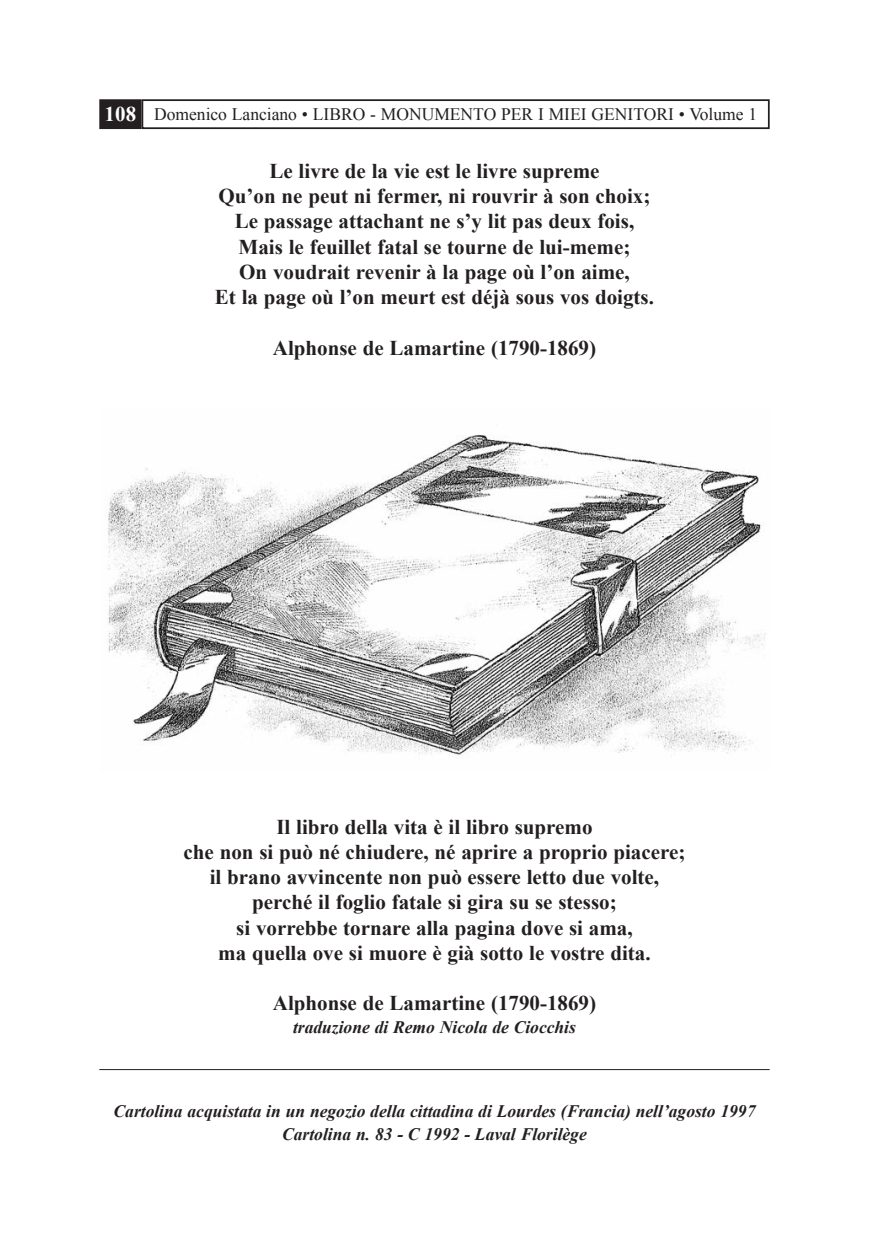
<style>
.page{position:relative;width:869px;height:1241px;background:#fff}
.page>*{position:absolute;margin:0;border:0;box-sizing:border-box;transform-origin:0 0}
.t1{font:700 21px/25.2px "Times New Roman";color:#231f20;text-align:center}
.t2{font:italic 700 17.5px/23.4px "Times New Roman";color:#231f20;text-align:center}
.t3{font:17.5px "Times New Roman";color:#231f20}
.s1{font-weight:700;font-size:21px;color:#fff}
</style>
<div class="page">
<hr style="left:99px;top:1068px;width:670px;height:1px;background:#231f20">
<img style="left:108px;top:435px;width:657px;height:320px">
<div style="left:141px;top:99px;width:628px;height:30px;border:2px solid #231f20"></div>
<div style="left:101px;top:101px;width:39px;height:26px;background:#231f20"></div>
<div style="left:99px;top:99px;width:42px;height:30px;border:2px solid #231f20"></div>
<p class="t3" style="left:105px;top:104px;width:653px"><span class="s1">108</span> Domenico Lanciano • LIBRO - MONUMENTO PER I MIEI GENITORI • Volume 1</p>
<p class="t1" style="left:215px;top:158px;width:440px">Le livre de la vie est le livre supreme<br>Qu’on ne peut ni fermer, ni rouvrir à son choix; Le passage attachant ne s’y lit pas deux fois, mais le feuillet fatal se tourne de lui-meme;<br>on voudrait revenir à la page où l’on aime,<br>et la page où l’on meurt est déjà sous vos doigts.</p>
<p class="t1" style="left:273px;top:335px;width:324px">alphonse de Lamartine (1790-1869)</p>
<p class="t1" style="left:183px;top:813px;width:503px">il libro della vita è il libro supremo<br>che non si può né chiudere, né aprire a proprio piacere; il brano avvincente non può essere letto due volte, perché il foglio fatale si gira su se stesso;<br>si vorrebbe tornare alla pagina dove si ama,<br>ma quella ove si muore è già sotto le vostre dita.</p>
<p class="t1" style="left:273px;top:990px;width:324px">alphonse de Lamartine (1790-1869)</p>
<p class="t2" style="left:293px;top:1015px;width:284px">traduzione di Remo Nicola de Ciocchis</p>
<p class="t2" style="left:113px;top:1099px;width:643px">Cartolina acquistata in un negozio della cittadina di Lourdes (Francia) nell’agosto 1997<br>Cartolina n. 83 - C 1992 - Laval Florilège</p>
</div>
